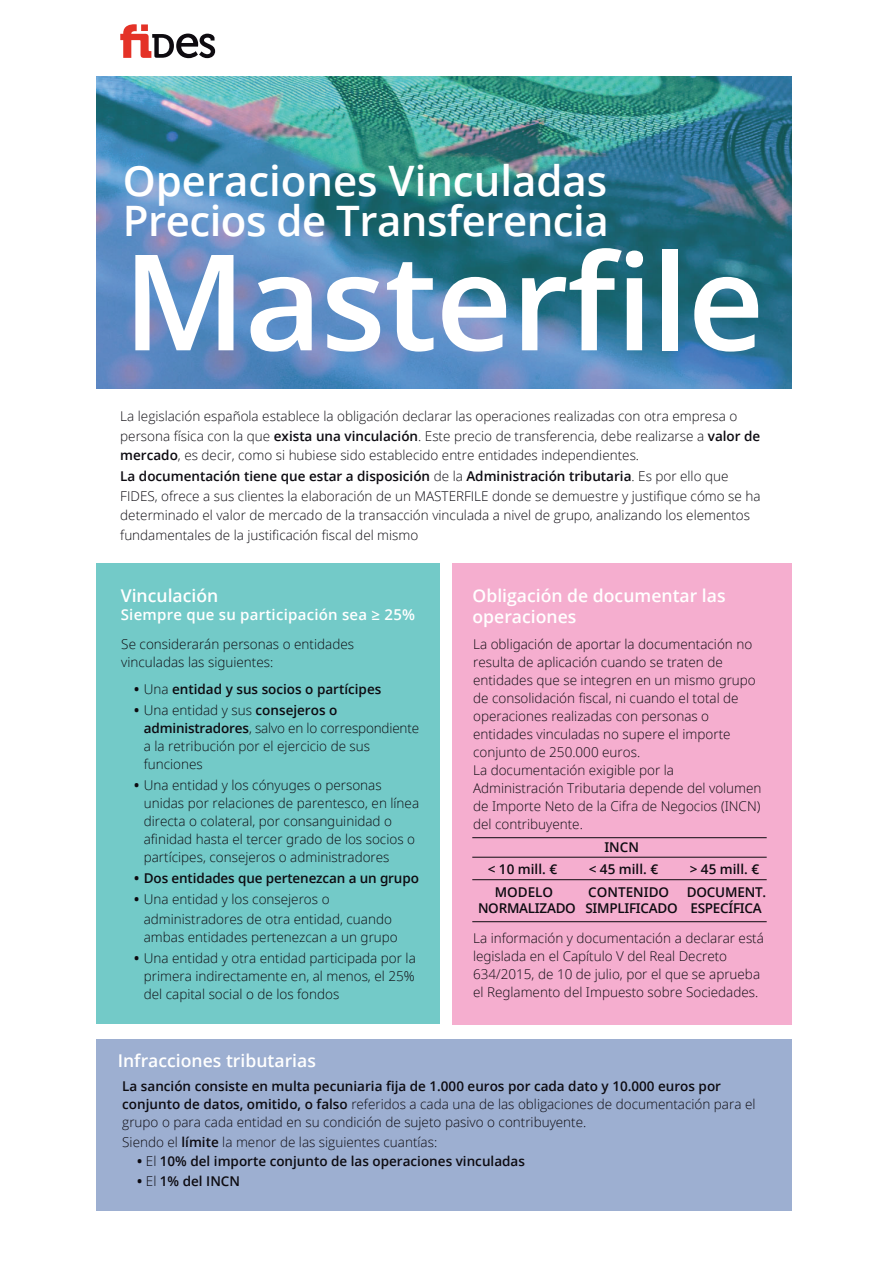
<style>
.page{position:relative;width:893px;height:1263px;background:#fff}
.page>*{position:absolute;margin:0;border:0;box-sizing:border-box;transform-origin:0 0}
.t1{font:600 133.5px "Open Sans";letter-spacing:-.01em;color:#fff}
.t2{font:600 42px/40.5px "Open Sans";letter-spacing:-.005em;color:#fff}
.t3{font:600 17.55px/21.1px "Open Sans";color:#fff}
.t4{font:600 15px "Open Sans";letter-spacing:.015em;color:#fff}
.t5{font:300 13.5px/18px "Open Sans";color:#0d0b11}
.t6{font:600 13.5px "Open Sans";color:#0d0b11}
.t7{font:600 13.5px/16.5px "Open Sans";letter-spacing:-.02em;color:#0d0b11}
.s1{font-weight:600}
.s2{font-weight:700}
.s3{font-weight:300}
</style>
<div class="page">
<img style="left:96px;top:77px;width:695px;height:312px">
<div style="left:96px;top:1038px;width:696px;height:172px;background:#9dafd1"></div>
<svg style="left:120px;top:24px;width:95px;height:34px"></svg>
<div style="left:96px;top:564px;width:344px;height:460px;background:#73cac8"></div>
<div style="left:453px;top:564px;width:339px;height:461px;background:#f5aecf"></div>
<hr style="left:472px;top:837px;width:295px;height:1px;background:#0e0b10">
<hr style="left:472px;top:857px;width:295px;height:1px;background:#0e0b10">
<hr style="left:472px;top:879px;width:295px;height:1px;background:#0e0b10">
<hr style="left:472px;top:921px;width:295px;height:1px;background:#0e0b10">
<h2 class="t2" style="left:123px;top:159px;width:487px">Operaciones Vinculadas<br>Precios de Transferencia</h2>
<h1 class="t1" style="left:123px;top:210px;width:643px">Masterfile</h1>
<p class="t5" style="left:120px;top:406px;width:642px;line-height:19.5px">La legislación española establece la obligación declarar las operaciones realizadas con otra empresa o persona física con la que <span class="s1">exista una vinculación</span>. Este precio de transferencia, debe realizarse a <span class="s1">valor de mercado</span>, es decir, como si hubiese sido establecido entre entidades independientes.</p>
<p class="t5" style="left:120px;top:466px;width:642px;line-height:19.5px"><span class="s1">La documentación tiene que estar a disposición</span> de la <span class="s1">Administración tributaria</span>. Es por ello que FIDES, ofrece a sus clientes la elaboración de un MASTERFILE donde se demuestre y justifique cómo se ha determinado el valor de mercado de la transacción vinculada a nivel de grupo, analizando los elementos fundamentales de la justificación fiscal del mismo</p>
<p class="t3" style="left:121px;top:585px;width:99px">Vinculación</p>
<p class="t4" style="left:121px;top:604px;width:296px">Siempre que su participación sea ≥ 25%</p>
<p class="t5" style="left:121px;top:635px;width:234px">Se considerarán personas o entidades vinculadas las siguientes:</p>
<p class="t6" style="left:134px;top:680px;width:249px"><span class="s2">•</span> <span class="s3">Una</span> entidad y sus socios o partícipes</p>
<p class="t5" style="left:144px;top:701px;width:277px;text-indent:-10px"><span class="s2">•</span> Una entidad y sus <span class="s1">consejeros o administradores</span>, salvo en lo correspondiente a la retribución por el ejercicio de sus funciones</p>
<p class="t5" style="left:144px;top:776px;width:277px;text-indent:-10px"><span class="s2">•</span> Una entidad y los cónyuges o personas unidas por relaciones de parentesco, en línea directa o colateral, por consanguinidad o afinidad hasta el tercer grado de los socios o partícipes, consejeros o administradores</p>
<p class="t6" style="left:134px;top:869px;width:286px"><span class="s2">•</span> Dos entidades que pertenezcan a un grupo</p>
<p class="t5" style="left:144px;top:889px;width:250px;line-height:19.5px;text-indent:-10px"><span class="s2">•</span> Una entidad y los consejeros o administradores de otra entidad, cuando</p>
<p class="t5" style="left:144px;top:927px;width:256px">ambas entidades pertenezcan a un grupo</p>
<p class="t5" style="left:144px;top:948px;width:274px;text-align:justify;text-indent:-10px"><span class="s2">•</span> Una entidad y otra entidad participada por la primera indirectamente en, al menos, el 25% del capital social o de los fondos</p>
<p class="t3" style="left:118px;top:1049px;width:200px">Infracciones tributarias</p>
<p class="t3" style="left:472px;top:585px;width:255px">Obligación de documentar las operaciones</p>
<p class="t5" style="left:473px;top:635px;width:290px">La obligación de aportar la documentación no resulta de aplicación cuando se traten de entidades que se integren en un mismo grupo de consolidación fiscal, ni cuando el total de operaciones realizadas con personas o entidades vinculadas no supere el importe conjunto de 250.000 euros.<br>La documentación exigible por la Administración Tributaria depende del volumen de Importe Neto de la Cifra de Negocios (INCN) del contribuyente.</p>
<p class="t6" style="left:604px;top:837px;width:36px">INCN</p>
<p class="t6" style="left:488px;top:860px;width:71px">&lt; 10 mill. €</p>
<p class="t6" style="left:589px;top:860px;width:71px">&lt; 45 mill. €</p>
<p class="t6" style="left:690px;top:860px;width:71px">&gt; 45 mill. €</p>
<p class="t6" style="left:495px;top:882px;width:60px">MODELO</p>
<p class="t6" style="left:588px;top:882px;width:82px">CONTENIDO</p>
<p class="t7" style="left:478px;top:883px;width:290px;text-indent:209px">DOCUMENT.<br>NORMALIZADO SIMPLIFICADO ESPECÍFICA</p>
<p class="t5" style="left:473px;top:929px;width:292px">La información y documentación a declarar está legislada en el Capítulo V del Real Decreto 634/2015, de 10 de julio, por el que se aprueba el Reglamento del Impuesto sobre Sociedades.</p>
<p class="t5" style="left:122px;top:1077px;width:635px"><span class="s1">La sanción consiste en multa pecuniaria fija de 1.000 euros por cada dato y 10.000 euros por conjunto de datos, omitido, o falso</span> referidos a cada una de las obligaciones de documentación para el grupo o para cada entidad en su condición de sujeto pasivo o contribuyente.</p>
<p class="t5" style="left:122px;top:1132px;width:316px">Siendo el <span class="s1">límite</span> la menor de las siguientes cuantías:</p>
<p class="t6" style="left:137px;top:1152px;width:389px"><span class="s2">•</span> <span class="s3">El</span> 10% del importe conjunto de las operaciones vinculadas</p>
<p class="t6" style="left:137px;top:1171px;width:104px"><span class="s2">•</span> <span class="s3">El</span> 1% del INCN</p>
</div>
